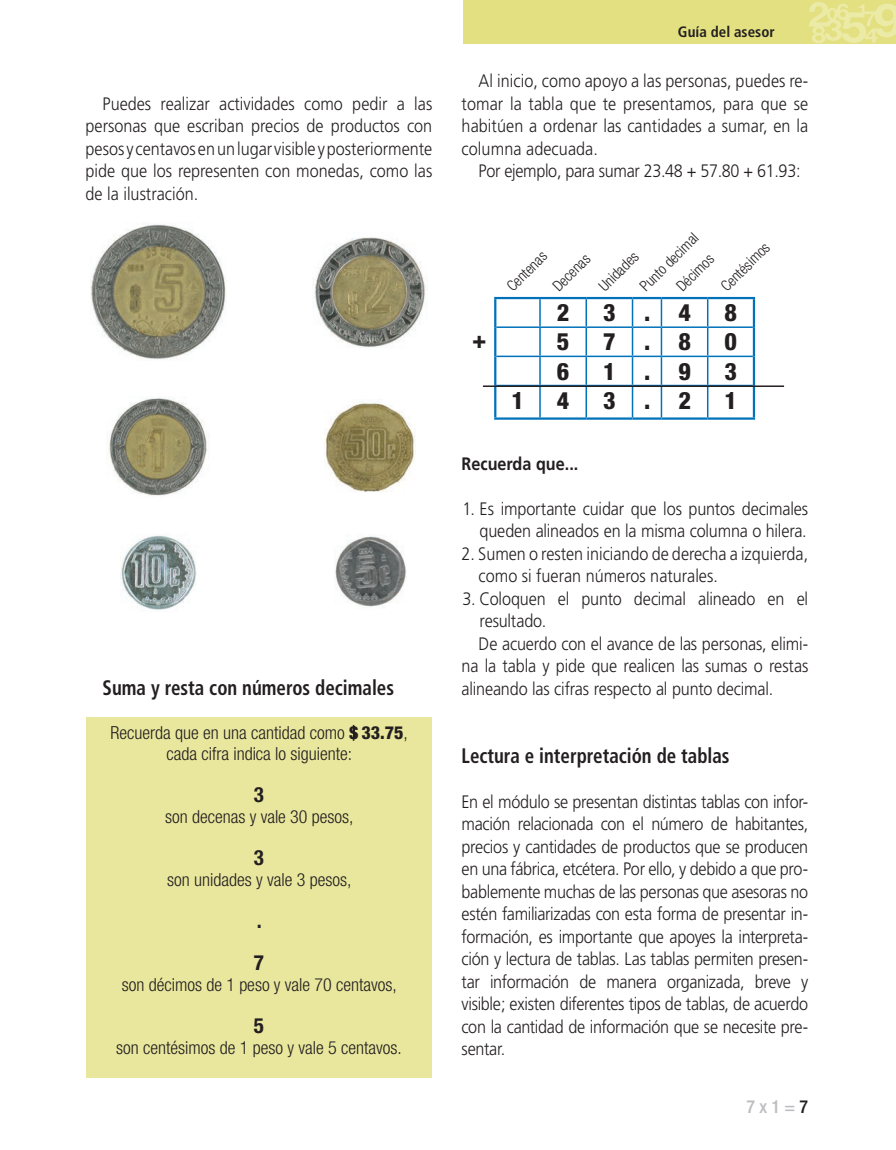
<style>
.page{position:relative;width:896px;height:1150px;background:#fff}
.page>*{position:absolute;margin:0;border:0;box-sizing:border-box;transform-origin:0 0}
.t1{font:800 condensed 24px "Helvetica Neue LT Std";color:#231f20}
.t2{font:700 condensed 21px "Frutiger";color:#231f20;scale:.9 1}
.t3{font:700 condensed 21px/42px "Helvetica Neue LT Std";color:#231f20}
.t4{font:300 18px/22.5px "Frutiger";letter-spacing:-.01em;color:#231f20;text-align:justify;scale:.9 1}
.t5{font:300 condensed 18px/21px "Helvetica Neue LT Std";color:#231f20;text-align:center}
.t6{font:700 18px "Frutiger";color:#231f20;scale:.9 1}
.t7{font:500 condensed 18px "Helvetica Neue LT Std";color:#bcbdc0}
.t8{font:300 condensed 15px/25.8px "Helvetica Neue LT Std";color:#231f20;text-align:right}
.t9{font:700 condensed 15px "Frutiger";color:#231f20}
.s1{font-weight:800}
.s2{color:#231f20}
</style>
<div class="page">
<div style="left:463px;top:0;width:433px;height:44px;background:#e3e081"></div>
<div style="left:86px;top:717px;width:345px;height:360px;background:#e9e79d"></div>
<img style="left:90px;top:222px;width:136px;height:137px">
<img style="left:314px;top:237px;width:113px;height:111px">
<img style="left:107px;top:398px;width:100px;height:98px">
<img style="left:325px;top:401px;width:91px;height:91px">
<img style="left:120px;top:535px;width:76px;height:75px">
<img style="left:334px;top:534px;width:72px;height:73px">
<hr style="left:494px;top:297px;width:46px;height:2px;background:#0072bc">
<hr style="left:494px;top:299px;width:2px;height:28px;background:#0072bc">
<hr style="left:540px;top:297px;width:46px;height:2px;background:#0072bc">
<hr style="left:586px;top:297px;width:46px;height:2px;background:#0072bc">
<hr style="left:632px;top:297px;width:29px;height:2px;background:#0072bc">
<hr style="left:661px;top:297px;width:46px;height:2px;background:#0072bc">
<hr style="left:707px;top:297px;width:48px;height:2px;background:#0072bc">
<hr style="left:753px;top:299px;width:2px;height:28px;background:#0072bc">
<hr style="left:494px;top:327px;width:2px;height:29px;background:#0072bc">
<hr style="left:753px;top:327px;width:2px;height:29px;background:#0072bc">
<hr style="left:494px;top:356px;width:2px;height:29px;background:#0072bc">
<hr style="left:753px;top:356px;width:2px;height:29px;background:#0072bc">
<hr style="left:494px;top:385px;width:2px;height:32px;background:#0072bc">
<hr style="left:753px;top:385px;width:2px;height:32px;background:#0072bc">
<hr style="left:494px;top:417px;width:46px;height:2px;background:#0072bc">
<hr style="left:540px;top:417px;width:46px;height:2px;background:#0072bc">
<hr style="left:586px;top:417px;width:46px;height:2px;background:#0072bc">
<hr style="left:632px;top:417px;width:29px;height:2px;background:#0072bc">
<hr style="left:661px;top:417px;width:46px;height:2px;background:#0072bc">
<hr style="left:707px;top:417px;width:48px;height:2px;background:#0072bc">
<svg style="left:495px;top:298px;width:259px;height:120px"></svg>
<hr style="left:632px;top:386px;width:1px;height:31px;background:#0072bc">
<hr style="left:660px;top:386px;width:2px;height:31px;background:#0072bc">
<hr style="left:707px;top:386px;width:1px;height:31px;background:#0072bc">
<hr style="left:483px;top:385px;width:301px;height:2px;background:#231f20">
<svg style="left:353px;top:726px;width:1px;height:12px"></svg>
<svg style="left:809px;top:2px;width:87px;height:41px"></svg>
<p class="t4" style="left:86px;top:92px;width:387px;text-indent:17px">Puedes realizar actividades como pedir a las personas que escriban precios de productos con pesos y centavos en un lugar visible y posteriormente pide que los representen con monedas, como las de la ilustración.</p>
<p class="t2" style="left:103px;top:675px;width:325px">Suma y resta con números decimales</p>
<p class="t5" style="left:111px;top:721px;width:299px">Recuerda que en una cantidad como <span class="s1">$ 33.75</span>, cada cifra indica lo siguiente:</p>
<p class="t3" style="left:254px;top:772px;width:12px">3</p>
<p class="t5" style="left:165px;top:805px;width:190px">son decenas y vale 30 pesos,</p>
<p class="t3" style="left:254px;top:835px;width:12px">3</p>
<p class="t5" style="left:167px;top:868px;width:186px">son unidades y vale 3 pesos,</p>
<p class="t3" style="left:254px;top:898px;width:12px">.<br>7</p>
<p class="t5" style="left:122px;top:973px;width:277px">son décimos de 1 peso y vale 70 centavos,</p>
<p class="t3" style="left:254px;top:1003px;width:12px">5</p>
<p class="t5" style="left:116px;top:1036px;width:287px">son centésimos de 1 peso y vale 5 centavos.</p>
<p class="t9" style="left:678px;top:23px;width:98px">Guía del asesor</p>
<p class="t4" style="left:461px;top:70px;width:387px;text-indent:17px">Al inicio, como apoyo a las personas, puedes re&shy;tomar la tabla que te presentamos, para que se habitúen a ordenar las cantidades a sumar, en la columna adecuada.</p>
<p class="t4" style="left:478px;top:160px;width:359px">Por ejemplo, para sumar 23.48 + 57.80 + 61.93:</p>
<h1 class="t1" style="left:472px;top:325px;width:16px">+</h1>
<p class="t8" style="left:633px;top:279px;width:77px;rotate:-45deg">Punto decimal<br>Décimos</p>
<p class="t8" style="left:714px;top:279px;width:63px;rotate:-45deg">Centésimos</p>
<p class="t8" style="left:500px;top:279px;width:51px;rotate:-45deg">Centenas</p>
<p class="t8" style="left:546px;top:279px;width:47px;rotate:-45deg">Decenas</p>
<p class="t8" style="left:592px;top:279px;width:50px;rotate:-45deg">Unidades</p>
<h1 class="t1" style="left:557px;top:298px;width:14px">2</h1>
<h1 class="t1" style="left:603px;top:298px;width:89px">3.4</h1>
<h1 class="t1" style="left:724px;top:298px;width:14px">8</h1>
<h1 class="t1" style="left:557px;top:327px;width:14px">5</h1>
<h1 class="t1" style="left:603px;top:327px;width:89px">7.8</h1>
<h1 class="t1" style="left:724px;top:327px;width:14px">0</h1>
<h1 class="t1" style="left:557px;top:356px;width:14px">6</h1>
<h1 class="t1" style="left:603px;top:356px;width:89px">1.9</h1>
<h1 class="t1" style="left:724px;top:356px;width:14px">3</h1>
<h1 class="t1" style="left:511px;top:385px;width:14px">1</h1>
<h1 class="t1" style="left:557px;top:385px;width:14px">4</h1>
<h1 class="t1" style="left:603px;top:385px;width:89px">3.2</h1>
<h1 class="t1" style="left:724px;top:385px;width:14px">1</h1>
<p class="t6" style="left:461px;top:453px;width:131px">Recuerda que...</p>
<p class="t4" style="left:462px;top:497px;width:385px;text-align:right">1. Es importante cuidar que los puntos decimales queden alineados en la misma columna o hilera.</p>
<p class="t4" style="left:478px;top:542px;width:368px;text-indent:-17px">2. Sumen o resten iniciando de derecha a izquierda, como si fueran números naturales.</p>
<p class="t4" style="left:462px;top:587px;width:385px">3. Coloquen el punto decimal alineado en el</p>
<p class="t4" style="left:479px;top:610px;width:76px">resultado.</p>
<p class="t4" style="left:478px;top:632px;width:368px">De acuerdo con el avance de las personas, elimi-</p>
<p class="t4" style="left:461px;top:655px;width:387px">na la tabla y pide que realicen las sumas o restas</p>
<p class="t4" style="left:461px;top:677px;width:348px">alineando las cifras respecto al punto decimal.</p>
<p class="t2" style="left:461px;top:742px;width:299px">Lectura e interpretación de tablas</p>
<p class="t4" style="left:461px;top:790px;width:387px">En el módulo se presentan distintas tablas con infor&shy;mación relacionada con el número de habitantes, precios y cantidades de productos que se producen en una fábrica, etcétera. Por ello, y debido a que pro&shy;bablemente muchas de las personas que asesoras no estén familiarizadas con esta forma de presentar in&shy;formación, es importante que apoyes la interpreta&shy;ción y lectura de tablas. Las tablas permiten presen&shy;tar información de manera organizada, breve y visible; existen diferentes tipos de tablas, de acuerdo con la cantidad de información que se necesite pre&shy;sentar.</p>
<p class="t7" style="left:746px;top:1095px;width:63px">7 x 1 = <span class="s2">7</span></p>
</div>
